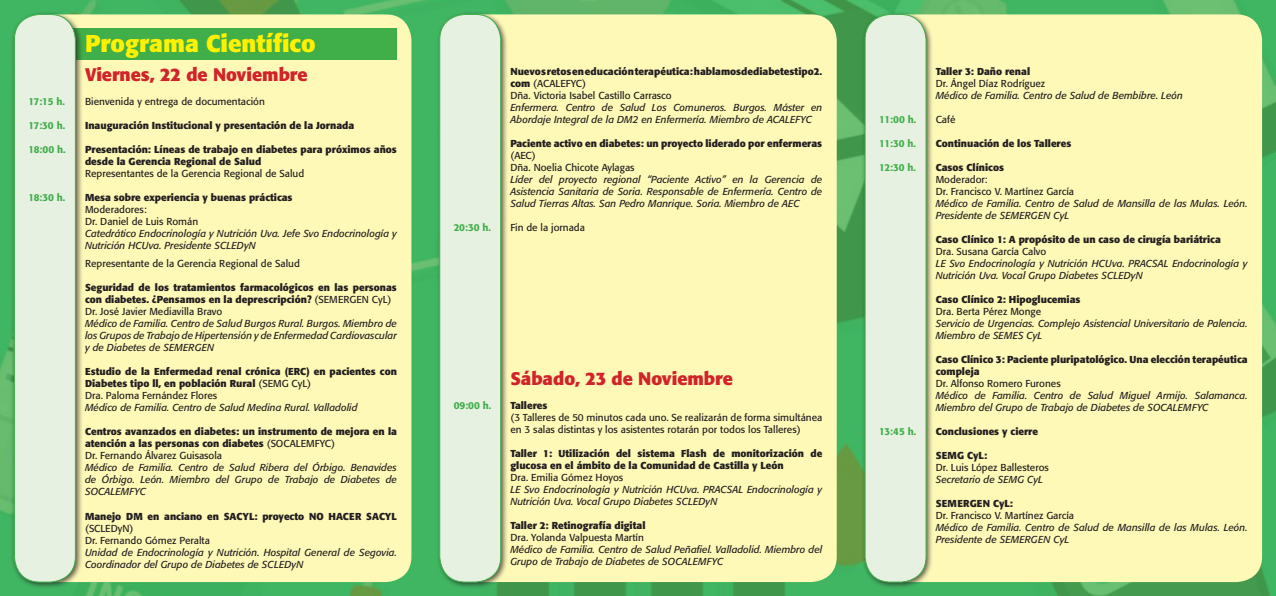
<style>
.page{position:relative;width:1276px;height:596px;background:#fff}
.page>*{position:absolute;margin:0;border:0;box-sizing:border-box;transform-origin:0 0}
.t1{font:700 24px "Formata";color:#fff101}
.t2{font:700 18px "Formata";color:#d1232a}
.t3{font:italic 10px/12px "Formata";color:#231f20}
.t4{font:700 10px/12px "Formata";color:#231f20}
.t5{font:10px/12px "Formata";color:#231f20}
.t6{font:500 10px "Formata";letter-spacing:-.02em;color:#40ae49}
.t7{font:700 10px "Formata";letter-spacing:.02em;color:#231f20}
.s1{font-weight:400}
</style>
<div class="page">
<img style="left:0;top:0;width:1276px;height:595px">
<div style="left:14px;top:14px;width:397px;height:567px;background:#fff9b8;border-radius:26px"></div>
<div style="left:440px;top:14px;width:396px;height:567px;background:#fff9b8;border-radius:26px"></div>
<div style="left:436px;top:11px;width:72px;height:578px;background:#231f20;opacity:.75"></div>
<div style="left:440px;top:14px;width:61px;height:567px;background:#e7f1e2;border-radius:26px"></div>
<div style="left:439px;top:14px;width:62px;height:568px;border:1px solid #40ae49;border-radius:26px"></div>
<div style="left:865px;top:14px;width:397px;height:567px;background:#fff9b8;border-radius:26px"></div>
<div style="left:861px;top:11px;width:72px;height:578px;background:#231f20;opacity:.75"></div>
<div style="left:865px;top:14px;width:61px;height:567px;background:#e7f1e2;border-radius:26px"></div>
<div style="left:865px;top:14px;width:61px;height:568px;border:1px solid #40ae49;border-radius:26px"></div>
<div style="left:28px;top:28px;width:369px;height:32px;background:#40ae49"></div>
<div style="left:11px;top:11px;width:72px;height:578px;background:#231f20;opacity:.75"></div>
<div style="left:14px;top:14px;width:61px;height:567px;background:#e7f1e2;border-radius:26px"></div>
<div style="left:14px;top:14px;width:62px;height:568px;border:1px solid #40ae49;border-radius:26px"></div>
<p class="t1" style="left:85px;top:29px;width:232px">Programa Científico</p>
<p class="t2" style="left:85px;top:63px;width:224px">Viernes, 22 de Noviembre</p>
<p class="t6" style="left:28px;top:95px;width:38px">17:15 h.</p>
<p class="t5" style="left:85px;top:95px;width:181px">Bienvenida y entrega de documentación</p>
<p class="t6" style="left:28px;top:119px;width:38px">17:30 h.</p>
<p class="t4" style="left:85px;top:119px;width:271px">Inauguración Institucional y presentación de la Jornada</p>
<p class="t6" style="left:28px;top:143px;width:39px">18:00 h.</p>
<p class="t4" style="left:85px;top:143px;width:313px">Presentación: Líneas de trabajo en diabetes para próximos años desde la Gerencia Regional de Salud</p>
<p class="t5" style="left:85px;top:167px;width:221px">Representantes de la Gerencia Regional de Salud</p>
<p class="t6" style="left:28px;top:191px;width:39px">18:30 h.</p>
<p class="t4" style="left:85px;top:191px;width:209px">Mesa sobre experiencia y buenas prácticas</p>
<p class="t5" style="left:85px;top:203px;width:63px">Moderadores:</p>
<p class="t5" style="left:85px;top:215px;width:115px">Dr. Daniel de Luis Román</p>
<p class="t3" style="left:85px;top:227px;width:313px">Catedrático Endocrinología y Nutrición Uva. Jefe Svo Endocrinología y<br>Nutrición HCUva. Presidente SCLEDyN</p>
<p class="t5" style="left:85px;top:257px;width:216px">Representante de la Gerencia Regional de Salud</p>
<p class="t4" style="left:85px;top:281px;width:313px">Seguridad de los tratamientos farmacológicos en las personas con diabetes. ¿Pensamos en la deprescripción? <span class="s1">(SEMERGEN CyL)</span></p>
<p class="t5" style="left:85px;top:305px;width:139px">Dr. José Javier Mediavilla Bravo</p>
<p class="t3" style="left:85px;top:317px;width:313px;text-align:justify">Médico de Familia. Centro de Salud Burgos Rural. Burgos. Miembro de los Grupos de Trabajo de Hipertensión y de Enfermedad Cardiovascular y de Diabetes de SEMERGEN</p>
<p class="t4" style="left:85px;top:365px;width:313px">Estudio de la Enfermedad renal crónica (ERC) en pacientes con<br>Diabetes tipo ll, en población Rural <span class="s1">(SEMG CyL)</span></p>
<p class="t5" style="left:85px;top:389px;width:134px">Dra. Paloma Fernández Flores</p>
<p class="t3" style="left:85px;top:401px;width:274px">Médico de Familia. Centro de Salud Medina Rural. Valladolid</p>
<p class="t4" style="left:85px;top:425px;width:313px">Centros avanzados en diabetes: un instrumento de mejora en la atención a las personas con diabetes <span class="s1">(SOCALEMFYC)</span></p>
<p class="t5" style="left:85px;top:449px;width:139px">Dr. Fernando Álvarez Guisasola</p>
<p class="t3" style="left:85px;top:461px;width:313px;text-align:justify">Médico de Familia. Centro de Salud Ribera del Órbigo. Benavides de Órbigo. León. Miembro del Grupo de Trabajo de Diabetes de SOCALEMFYC</p>
<p class="t4" style="left:85px;top:509px;width:313px">Manejo DM en anciano en SACYL: proyecto NO HACER SACYL <span class="s1">(SCLEDyN)</span></p>
<p class="t5" style="left:85px;top:533px;width:126px">Dr. Fernando Gómez Peralta</p>
<p class="t3" style="left:85px;top:545px;width:313px">Unidad de Endocrinología y Nutrición. Hospital General de Segovia.<br>Coordinador del Grupo de Diabetes de SCLEDyN</p>
<p class="t4" style="left:510px;top:65px;width:313px">Nuevos retos en educación terapéutica: hablamosdediabetestipo2. com <span class="s1">(ACALEFYC)</span></p>
<p class="t5" style="left:510px;top:89px;width:163px">Dña. Victoria Isabel Castillo Carrasco</p>
<p class="t3" style="left:510px;top:101px;width:313px">Enfermera. Centro de Salud Los Comuneros. Burgos. Máster en<br>Abordaje Integral de la DM2 en Enfermería. Miembro de ACALEFYC</p>
<p class="t4" style="left:510px;top:137px;width:313px">Paciente activo en diabetes: un proyecto liderado por enfermeras <span class="s1">(AEC)</span></p>
<p class="t5" style="left:510px;top:161px;width:126px">Dña. Noelia Chicote Aylagas</p>
<p class="t3" style="left:510px;top:173px;width:313px;text-align:justify">Líder del proyecto regional “Paciente Activo” en la Gerencia de Asistencia Sanitaria de Soria. Responsable de Enfermería. Centro de Salud Tierras Altas. San Pedro Manrique. Soria. Miembro de AEC</p>
<p class="t6" style="left:454px;top:221px;width:39px">20:30 h.</p>
<p class="t5" style="left:510px;top:221px;width:76px">Fin de la jornada</p>
<p class="t2" style="left:510px;top:367px;width:224px">Sábado, 23 de Noviembre</p>
<p class="t6" style="left:454px;top:398px;width:39px">09:00 h.</p>
<p class="t4" style="left:510px;top:399px;width:39px">Talleres</p>
<p class="t5" style="left:510px;top:411px;width:313px">(3 Talleres de 50 minutos cada uno. Se realizarán de forma simultánea en 3 salas distintas y los asistentes rotarán por todos los Talleres)</p>
<p class="t4" style="left:510px;top:447px;width:313px">Taller 1: Utilización del sistema Flash de monitorización de glucosa en el ámbito de la Comunidad de Castilla y León</p>
<p class="t5" style="left:510px;top:471px;width:114px">Dra. Emilia Gómez Hoyos</p>
<p class="t3" style="left:510px;top:483px;width:313px">LE Svo Endocrinología y Nutrición HCUva. PRACSAL Endocrinología y<br>Nutrición Uva. Vocal Grupo Diabetes SCLEDyN</p>
<p class="t4" style="left:510px;top:519px;width:137px">Taller 2: Retinografía digital</p>
<p class="t5" style="left:510px;top:531px;width:135px">Dra. Yolanda Valpuesta Martín</p>
<p class="t3" style="left:510px;top:543px;width:313px">Médico de Familia. Centro de Salud Peñafiel. Valladolid. Miembro del<br>Grupo de Trabajo de Diabetes de SOCALEMFYC</p>
<p class="t4" style="left:935px;top:65px;width:96px">Taller 3: Daño renal</p>
<p class="t5" style="left:935px;top:77px;width:111px">Dr. Ángel Díaz Rodríguez</p>
<p class="t3" style="left:935px;top:89px;width:249px">Médico de Familia. Centro de Salud de Bembibre. León</p>
<p class="t6" style="left:879px;top:113px;width:39px">11:00 h.</p>
<p class="t5" style="left:935px;top:113px;width:21px">Café</p>
<p class="t6" style="left:879px;top:137px;width:39px">11:30 h.</p>
<p class="t4" style="left:935px;top:137px;width:137px">Continuación de los Talleres</p>
<p class="t6" style="left:879px;top:161px;width:39px">12:30 h.</p>
<p class="t4" style="left:935px;top:161px;width:70px">Casos Clínicos</p>
<p class="t5" style="left:935px;top:173px;width:53px">Moderador:</p>
<p class="t5" style="left:935px;top:185px;width:140px">Dr. Francisco V. Martínez García</p>
<p class="t3" style="left:935px;top:197px;width:313px">Médico de Familia. Centro de Salud de Mansilla de las Mulas. León.<br>Presidente de SEMERGEN CyL</p>
<p class="t4" style="left:935px;top:233px;width:287px">Caso Clínico 1: A propósito de un caso de cirugía bariátrica</p>
<p class="t5" style="left:935px;top:245px;width:112px">Dra. Susana García Calvo</p>
<p class="t3" style="left:935px;top:257px;width:313px">LE Svo Endocrinología y Nutrición HCUva. PRACSAL Endocrinología y<br>Nutrición Uva. Vocal Grupo Diabetes SCLEDyN</p>
<p class="t4" style="left:935px;top:293px;width:146px">Caso Clínico 2: Hipoglucemias</p>
<p class="t5" style="left:935px;top:305px;width:107px">Dra. Berta Pérez Monge</p>
<p class="t3" style="left:935px;top:317px;width:313px">Servicio de Urgencias. Complejo Asistencial Universitario de Palencia.<br>Miembro de SEMES CyL</p>
<p class="t4" style="left:935px;top:353px;width:313px">Caso Clínico 3: Paciente pluripatológico. Una elección terapéutica compleja</p>
<p class="t5" style="left:935px;top:377px;width:126px">Dr. Alfonso Romero Furones</p>
<p class="t3" style="left:935px;top:389px;width:313px">Médico de Familia. Centro de Salud Miguel Armijo. Salamanca.<br>Miembro del Grupo de Trabajo de Diabetes de SOCALEMFYC</p>
<p class="t6" style="left:879px;top:425px;width:39px">13:45 h.</p>
<p class="t4" style="left:935px;top:425px;width:104px">Conclusiones y cierre</p>
<p class="t4" style="left:935px;top:449px;width:53px">SEMG CyL:</p>
<p class="t5" style="left:935px;top:461px;width:115px">Dr. Luis López Ballesteros</p>
<p class="t3" style="left:935px;top:473px;width:109px">Secretario de SEMG CyL</p>
<p class="t7" style="left:935px;top:497px;width:79px">SEMERGEN CyL:</p>
<p class="t5" style="left:935px;top:509px;width:140px">Dr. Francisco V. Martínez García</p>
<p class="t3" style="left:935px;top:521px;width:313px">Médico de Familia. Centro de Salud de Mansilla de las Mulas. León.<br>Presidente de SEMERGEN CyL</p>
</div>
